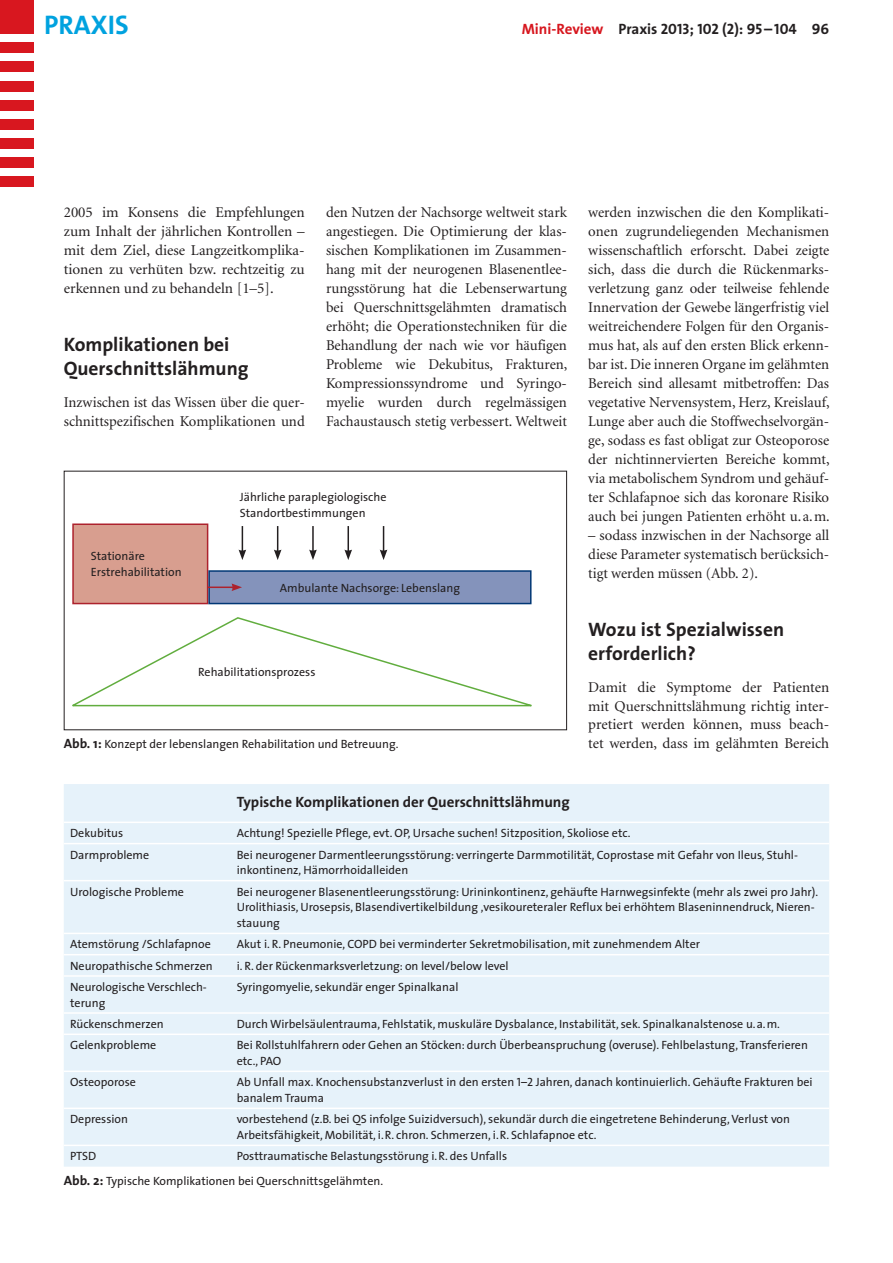
<style>
.page{position:relative;width:893px;height:1263px;background:#fff}
.page>*{position:absolute;margin:0;border:0;box-sizing:border-box;transform-origin:0 0}
.t1{font:700 27px "The Sans B W7";color:#00a2df}
.t2{font:700 19.5px/24px "The Sans";color:#231f20}
.t3{font:15px/18.9px "Minion";color:#231f20;text-align:justify}
.t4{font:700 15px "The Sans";color:#231f20}
.t5{font:15px "The Sans Bold Caps";color:#231f20}
.t6{font:12px/15.8px "The Sans";color:#231f20}
.s1{font-family:"The Sans B W7";font-weight:700;color:#d7171f}
.s2{font-family:"The Sans B W7";font-weight:700}
.s3{font-weight:700;font-size:13.5px}
.s4{font-family:"The Sans Caps"}
</style>
<div class="page">
<div style="left:0;top:0;width:34px;height:34px;background:#d8171f"></div>
<div style="left:0;top:43px;width:34px;height:10px;background:#d8171f"></div>
<div style="left:0;top:62px;width:34px;height:10px;background:#d8171f"></div>
<div style="left:0;top:81px;width:34px;height:10px;background:#d8171f"></div>
<div style="left:0;top:100px;width:34px;height:11px;background:#d8171f"></div>
<div style="left:0;top:119px;width:34px;height:11px;background:#d8171f"></div>
<div style="left:0;top:138px;width:34px;height:11px;background:#d8171f"></div>
<div style="left:0;top:157px;width:34px;height:11px;background:#d8171f"></div>
<div style="left:0;top:176px;width:34px;height:11px;background:#d8171f"></div>
<div style="left:73px;top:524px;width:135px;height:79px;background:#d89e8f"></div>
<div style="left:72px;top:523px;width:136px;height:81px;border:2px solid #ad222d"></div>
<div style="left:209px;top:571px;width:322px;height:32px;background:#8493bb"></div>
<div style="left:208px;top:570px;width:324px;height:34px;border:2px solid #013775"></div>
<svg style="left:72px;top:617px;width:460px;height:90px"></svg>
<hr style="left:208px;top:586px;width:26px;height:2px;background:#ad222d">
<svg style="left:231px;top:583px;width:11px;height:8px"></svg>
<svg style="left:239px;top:526px;width:7px;height:34px"></svg>
<svg style="left:274px;top:526px;width:7px;height:34px"></svg>
<hr style="left:312px;top:526px;width:2px;height:26px;background:#231f20">
<svg style="left:309px;top:549px;width:8px;height:11px"></svg>
<hr style="left:347px;top:526px;width:2px;height:26px;background:#231f20">
<svg style="left:344px;top:549px;width:8px;height:11px"></svg>
<svg style="left:380px;top:526px;width:7px;height:34px"></svg>
<div style="left:64px;top:784px;width:765px;height:383px;background:#e6f2fa"></div>
<hr style="left:64px;top:821px;width:765px;height:2px;background:#fff">
<hr style="left:64px;top:843px;width:765px;height:1px;background:#fff">
<hr style="left:64px;top:880px;width:765px;height:1px;background:#fff">
<hr style="left:64px;top:933px;width:765px;height:1px;background:#fff">
<hr style="left:64px;top:954px;width:765px;height:1px;background:#fff">
<hr style="left:64px;top:975px;width:765px;height:2px;background:#fff">
<hr style="left:64px;top:1012px;width:765px;height:2px;background:#fff">
<hr style="left:64px;top:1033px;width:765px;height:2px;background:#fff">
<hr style="left:64px;top:1070px;width:765px;height:2px;background:#fff">
<hr style="left:64px;top:1107px;width:765px;height:2px;background:#fff">
<hr style="left:64px;top:1144px;width:765px;height:2px;background:#fff">
<h1 class="t1" style="left:44px;top:14px;width:86px">PRAXIS</h1>
<p class="t5" style="left:522px;top:20px;width:309px"><span class="s1">Mini-Review</span> <span class="s2">Praxis</span> 2013<span class="s2">;</span> 102 (2)<span class="s2">:</span> 95 <span class="s2">–</span> 104 96</p>
<p class="t3" style="left:64px;top:204px;width:243px">2005 im Konsens die Empfehlungen zum Inhalt der jährlichen Kontrollen – mit dem Ziel, diese Langzeitkomplika&shy;tionen zu verhüten bzw. rechtzeitig zu erkennen und zu behandeln [1–5].</p>
<p class="t3" style="left:326px;top:204px;width:243px">den Nutzen der Nachsorge weltweit stark angestiegen. Die Optimierung der klas&shy;sischen Komplikationen im Zusammen&shy;hang mit der neurogenen Blasenentlee&shy;rungsstörung hat die Lebenserwartung bei Querschnittsgelähmten dramatisch erhöht; die Operationstechniken für die Behandlung der nach wie vor häufigen Probleme wie Dekubitus, Frakturen, Kompressionssyndrome und Syringo&shy;myelie wurden durch regelmässigen Fachaustausch stetig verbessert. Weltweit</p>
<p class="t3" style="left:588px;top:204px;width:243px">werden inzwischen die den Komplikati&shy;onen zugrundeliegenden Mechanismen wissenschaftlich erforscht. Dabei zeigte sich, dass die durch die Rückenmarks&shy;verletzung ganz oder teilweise fehlende Innervation der Gewebe längerfristig viel weitreichendere Folgen für den Organis&shy;mus hat, als auf den ersten Blick erkenn&shy;bar ist. Die inneren Organe im gelähmten Bereich sind allesamt mitbetroffen: Das vegetative Nervensystem, Herz, Kreislauf, Lunge aber auch die Stoffwechselvorgän&shy;ge, sodass es fast obligat zur Osteoporose der nichtinnervierten Bereiche kommt, via metabolischem Syndrom und gehäuf&shy;ter Schlafapnoe sich das koronare Risiko auch bei jungen Patienten erhöht u. a. m.</p>
<p class="t3" style="left:588px;top:527px;width:242px">– sodass inzwischen in der Nachsorge all diese Parameter systematisch berücksich&shy;tigt werden müssen (Abb. 2).</p>
<h2 class="t2" style="left:64px;top:334px;width:186px">Komplikationen bei<br>Querschnittslähmung</h2>
<p class="t3" style="left:64px;top:394px;width:242px">Inzwischen ist das Wissen über die quer&shy;schnittspezifischen Komplikationen und</p>
<p class="t6" style="left:240px;top:490px;width:148px">Jährliche paraplegiologische<br>Standortbestimmungen</p>
<p class="t6" style="left:91px;top:549px;width:92px">Stationäre<br>Erstrehabilitation</p>
<p class="t6" style="left:280px;top:581px;width:182px">Ambulante Nachsorge: Lebenslang</p>
<p class="t6" style="left:198px;top:665px;width:119px">Rehabilitationsprozess</p>
<p class="t6" style="left:64px;top:737px;width:336px"><span class="s3">Abb. 1:</span> Konzept der lebenslangen Rehabilitation und Betreuung.</p>
<p class="t4" style="left:237px;top:796px;width:335px">Typische Komplikationen der Querschnittslähmung</p>
<h2 class="t2" style="left:588px;top:619px;width:198px">Wozu ist Spezialwissen erforderlich?</h2>
<p class="t3" style="left:588px;top:678px;width:243px">Damit die Symptome der Patienten mit Querschnittslähmung richtig inter&shy;pretiert werden können, muss beach&shy;tet werden, dass im gelähmten Bereich</p>
<p class="t6" style="left:70px;top:826px;width:55px">Dekubitus</p>
<p class="t6" style="left:237px;top:826px;width:395px">Achtung! Spezielle Pflege, evt. OP, Ursache suchen! Sitzposition, Skoliose etc.</p>
<p class="t6" style="left:70px;top:847px;width:81px">Darmprobleme</p>
<p class="t6" style="left:237px;top:847px;width:563px">Bei neurogener Darmentleerungsstörung: verringerte Darmmotilität, Coprostase mit Gefahr von Ileus, Stuhl&shy;inkontinenz, Hämorrhoidalleiden</p>
<p class="t6" style="left:70px;top:884px;width:115px">Urologische Probleme</p>
<p class="t6" style="left:237px;top:884px;width:583px">Bei neurogener Blasenentleerungsstörung: Urininkontinenz, gehäufte Harnwegsinfekte (mehr als zwei pro Jahr).<br>Urolithiasis, Urosepsis, Blasendivertikelbildung ,vesikoureteraler Reflux bei erhöhtem Blaseninnendruck, Nieren&shy;stauung</p>
<p class="t6" style="left:70px;top:937px;width:142px">Atemstörung /Schlafapnoe</p>
<p class="t6" style="left:237px;top:937px;width:465px">Akut i. R. Pneumonie, COPD bei verminderter Sekretmobilisation, mit zunehmendem Alter</p>
<p class="t6" style="left:70px;top:958px;width:144px">Neuropathische Schmerzen</p>
<p class="t6" style="left:237px;top:958px;width:273px">i. R. der Rückenmarksverletzung: on level/below level</p>
<p class="t6" style="left:70px;top:980px;width:138px">Neurologische Verschlech&shy;terung</p>
<p class="t6" style="left:237px;top:980px;width:223px">Syringomyelie, sekundär enger Spinalkanal</p>
<p class="t6" style="left:70px;top:1017px;width:95px">Rückenschmerzen</p>
<p class="t6" style="left:237px;top:1017px;width:545px">Durch Wirbelsäulentrauma, Fehlstatik, muskuläre Dysbalance, Instabilität, sek. Spinalkanalstenose u. a. m.</p>
<p class="t6" style="left:70px;top:1038px;width:88px">Gelenkprobleme</p>
<p class="t6" style="left:237px;top:1038px;width:573px">Bei Rollstuhlfahrern oder Gehen an Stöcken: durch Überbeanspruchung (overuse). Fehlbelastung, Transferieren etc., PAO</p>
<p class="t6" style="left:70px;top:1075px;width:67px">Osteoporose</p>
<p class="t6" style="left:237px;top:1075px;width:577px">Ab Unfall max. Knochensubstanzverlust in den ersten <span class="s4">1</span>–<span class="s4">2</span> Jahren, danach kontinuierlich. Gehäufte Frakturen bei banalem Trauma</p>
<p class="t6" style="left:70px;top:1112px;width:59px">Depression</p>
<p class="t6" style="left:237px;top:1112px;width:555px">vorbestehend (z.B. bei QS infolge Suizidversuch), sekundär durch die eingetretene Behinderung, Verlust von<br>Arbeitsfähigkeit, Mobilität, i. R. chron. Schmerzen, i. R. Schlafapnoe etc.</p>
<p class="t6" style="left:70px;top:1149px;width:28px">PTSD</p>
<p class="t6" style="left:64px;top:1145px;width:445px;line-height:24.6px;text-indent:173px">Posttraumatische Belastungsstörung i. R. des Unfalls<br><span class="s3">Abb. 2:</span> Typische Komplikationen bei Querschnittsgelähmten.</p>
</div>
